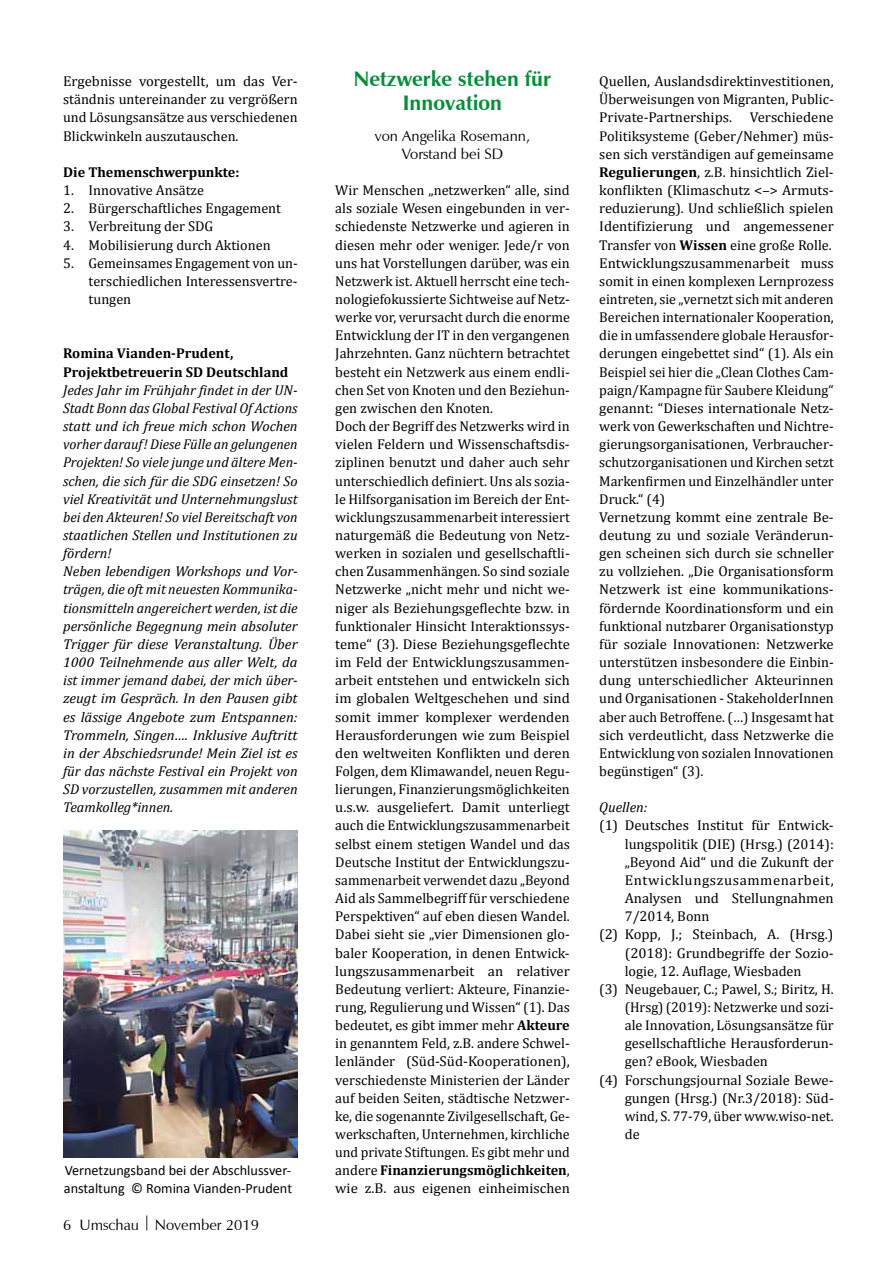
<style>
.page{position:relative;width:893px;height:1263px;background:#fff}
.page>*{position:absolute;margin:0;border:0;box-sizing:border-box;transform-origin:0 0}
.t1{font:700 21px/24px "Zapf Humanist 601 BT";color:#009037;text-align:center}
.t2{font:15px/18.1px "Zapf Humanist 601 BT";color:#000;text-align:center}
.t3{font:14.25px/18.1px "Cambria";color:#000}
.t4{font:italic 14.25px/18.1px "Cambria";color:#000}
.t5{font:700 14.25px/18.1px "Cambria";color:#000}
.t6{font:14.25px/18.1px "Calibri";color:#000}
.t7{font:14.25px "Cambria";letter-spacing:.04em;color:#000}
.s1{font-weight:700}
</style>
<div class="page">
<img style="left:63px;top:830px;width:234px;height:327px">
<p class="t3" style="left:63px;top:72px;width:236px;text-align:justify">Ergebnisse vorgestellt, um das Ver&shy;ständnis untereinander zu vergrößern und Lösungsansätze aus verschiedenen Blickwinkeln auszutauschen.</p>
<p class="t5" style="left:63px;top:163px;width:178px">Die Themenschwerpunkte:</p>
<p class="t3" style="left:63px;top:181px;width:142px">1. Innovative Ansätze</p>
<p class="t3" style="left:63px;top:199px;width:219px">2. Bürgerschaftliches Engagement</p>
<p class="t3" style="left:63px;top:217px;width:152px">3. Verbreitung der SDG</p>
<p class="t3" style="left:63px;top:236px;width:209px">4. Mobilisierung durch Aktionen</p>
<p class="t3" style="left:89px;top:254px;width:211px;text-align:justify;text-indent:-26px">5. Gemeinsames Engagement von un&shy;terschiedlichen Interessensvertre&shy;tungen</p>
<p class="t5" style="left:63px;top:344px;width:227px">Romina Vianden-Prudent,<br>Projektbetreuerin SD Deutschland</p>
<p class="t4" style="left:63px;top:380px;width:236px">Jedes Jahr im Frühjahr findet in der UN-Stadt Bonn das Global Festival Of Actions statt und ich freue mich schon Wochen vorher darauf! Diese Fülle an gelungenen Projekten! So viele junge und ältere Men&shy;schen, die sich für die SDG einsetzen! So viel Kreativität und Unternehmungslust bei den Akteuren! So viel Bereitschaft von staatlichen Stellen und Institutionen zu fördern!<br>Neben lebendigen Workshops und Vor&shy;trägen, die oft mit neuesten Kommunika&shy;tionsmitteln angereichert werden, ist die persönliche Begegnung mein absoluter Trigger für diese Veranstaltung. Über 1000 Teilnehmende aus aller Welt, da ist immer jemand dabei, der mich über&shy;zeugt im Gespräch. In den Pausen gibt es lässige Angebote zum Entspannen:<br>Trommeln, Singen…. Inklusive Auftritt in der Abschiedsrunde! Mein Ziel ist es für das nächste Festival ein Projekt von SD vorzustellen, zusammen mit anderen Teamkolleg*innen.</p>
<p class="t6" style="left:64px;top:1161px;width:230px">Vernetzungsband bei der Abschlussver&shy;anstaltung © Romina Vianden-Prudent</p>
<p class="t2" style="left:63px;top:1215px;width:197px">6 Umschau | November 2019</p>
<h1 class="t1" style="left:354px;top:67px;width:199px">Netzwerke stehen für<br>Innovation</h1>
<p class="t2" style="left:375px;top:126px;width:157px">von Angelika Rosemann,<br>Vorstand bei SD</p>
<p class="t3" style="left:335px;top:181px;width:236px">Wir Menschen „netzwerken“ alle, sind als soziale Wesen eingebunden in ver&shy;schiedenste Netzwerke und agieren in diesen mehr oder weniger. Jede/r von uns hat Vorstellungen darüber, was ein Netzwerk ist. Aktuell herrscht eine tech&shy;nologiefokussierte Sichtweise auf Netz&shy;werke vor, verursacht durch die enorme Entwicklung der IT in den vergangenen Jahrzehnten. Ganz nüchtern betrachtet besteht ein Netzwerk aus einem endli&shy;chen Set von Knoten und den Beziehun&shy;gen zwischen den Knoten.<br>Doch der Begriff des Netzwerks wird in vielen Feldern und Wissenschaftsdis&shy;ziplinen benutzt und daher auch sehr unterschiedlich definiert. Uns als sozia&shy;le Hilfsorganisation im Bereich der Ent&shy;wicklungszusammenarbeit interessiert naturgemäß die Bedeutung von Netz&shy;werken in sozialen und gesellschaftli&shy;chen Zusammenhängen. So sind soziale Netzwerke „nicht mehr und nicht we&shy;niger als Beziehungsgeflechte bzw. in funktionaler Hinsicht Interaktionssys&shy;teme“ (3). Diese Beziehungsgeflechte im Feld der Entwicklungszusammen&shy;arbeit entstehen und entwickeln sich im globalen Weltgeschehen und sind somit immer komplexer werdenden Herausforderungen wie zum Beispiel den weltweiten Konflikten und deren Folgen, dem Klimawandel, neuen Regu&shy;lierungen, Finanzierungsmöglichkeiten u.s.w. ausgeliefert. Damit unterliegt auch die Entwicklungszusammenarbeit selbst einem stetigen Wandel und das Deutsche Institut der Entwicklungszu&shy;sammenarbeit verwendet dazu „Beyond Aid als Sammelbegriff für verschiedene Perspektiven“ auf eben diesen Wandel.<br>Dabei sieht sie „vier Dimensionen glo&shy;baler Kooperation, in denen Entwick&shy;lungszusammenarbeit an relativer Bedeutung verliert: Akteure, Finanzie&shy;rung, Regulierung und Wissen“ (1). Das bedeutet, es gibt immer mehr <span class="s1">Akteure </span>in genanntem Feld, z.B. andere Schwel&shy;lenländer (Süd-Süd-Kooperationen), verschiedenste Ministerien der Länder auf beiden Seiten, städtische Netzwer&shy;ke, die sogenannte Zivilgesellschaft, Ge&shy;werkschaften, Unternehmen, kirchliche und private Stiftungen. Es gibt mehr und andere <span class="s1">Finanzierungsmöglichkeiten</span>, wie z.B. aus eigenen einheimischen</p>
<p class="t3" style="left:599px;top:72px;width:236px">Quellen, Auslandsdirektinvestitionen, Überweisungen von Migranten, Public-Private-Partnerships. Verschiedene Politiksysteme (Geber/Nehmer) müs&shy;sen sich verständigen auf gemeinsame <span class="s1">Regulierungen</span>, z.B. hinsichtlich Ziel&shy;konflikten (Klimaschutz &lt;–&gt; Armuts&shy;reduzierung). Und schließlich spielen Identifizierung und angemessener Transfer von <span class="s1">Wissen</span> eine große Rolle.<br>Entwicklungszusammenarbeit muss somit in einen komplexen Lernprozess eintreten, sie „vernetzt sich mit anderen Bereichen internationaler Kooperation, die in umfassendere globale Herausfor&shy;derungen eingebettet sind“ (1). Als ein Beispiel sei hier die „Clean Clothes Cam&shy;paign/Kampagne für Saubere Kleidung“ genannt: “Dieses internationale Netz&shy;werk von Gewerkschaften und Nichtre&shy;gierungsorganisationen, Verbraucher&shy;schutzorganisationen und Kirchen setzt Markenfirmen und Einzelhändler unter Druck.“ (4)<br>Vernetzung kommt eine zentrale Be&shy;deutung zu und soziale Veränderun&shy;gen scheinen sich durch sie schneller zu vollziehen. „Die Organisationsform Netzwerk ist eine kommunikations&shy;fördernde Koordinationsform und ein funktional nutzbarer Organisationstyp für soziale Innovationen: Netzwerke unterstützen insbesondere die Einbin&shy;dung unterschiedlicher Akteurinnen und Organisationen - StakeholderInnen aber auch Betroffene. (…) Insgesamt hat sich verdeutlicht, dass Netzwerke die Entwicklung von sozialen Innovationen begünstigen“ (3).</p>
<p class="t4" style="left:599px;top:798px;width:50px">Quellen:</p>
<p class="t3" style="left:599px;top:816px;width:236px">(1) Deutsches Institut für Entwick-</p>
<p class="t3" style="left:625px;top:834px;width:211px">lungspolitik (DIE) (Hrsg.) (2014):</p>
<p class="t3" style="left:625px;top:853px;width:210px">„Beyond Aid“ und die Zukunft der</p>
<p class="t7" style="left:625px;top:872px;width:210px">Entwicklungszusammenarbeit,</p>
<p class="t3" style="left:625px;top:889px;width:210px">Analysen und Stellungnahmen</p>
<p class="t3" style="left:625px;top:907px;width:86px">7/2014, Bonn</p>
<p class="t3" style="left:599px;top:925px;width:236px">(2) Kopp, J.; Steinbach, A. (Hrsg.)</p>
<p class="t3" style="left:625px;top:943px;width:211px">(2018): Grundbegriffe der Sozio-</p>
<p class="t3" style="left:625px;top:962px;width:178px">logie, 12. Auflage, Wiesbaden</p>
<p class="t3" style="left:599px;top:980px;width:236px">(3) Neugebauer, C.; Pawel, S.; Biritz, H.</p>
<p class="t3" style="left:625px;top:998px;width:211px">(Hrsg) (2019): Netzwerke und sozi-</p>
<p class="t3" style="left:625px;top:1016px;width:210px">ale Innovation, Lösungsansätze für</p>
<p class="t3" style="left:625px;top:1034px;width:210px">gesellschaftliche Herausforderun-</p>
<p class="t3" style="left:625px;top:1052px;width:145px">gen? eBook, Wiesbaden</p>
<p class="t3" style="left:599px;top:1070px;width:236px">(4) Forschungsjournal Soziale Bewe-</p>
<p class="t3" style="left:625px;top:1089px;width:211px">gungen (Hrsg.) (Nr.3/2018): Süd-</p>
<p class="t3" style="left:625px;top:1107px;width:210px">wind, S. 77-79, über www.wiso-net.</p>
<p class="t3" style="left:625px;top:1125px;width:16px">de</p>
</div>
